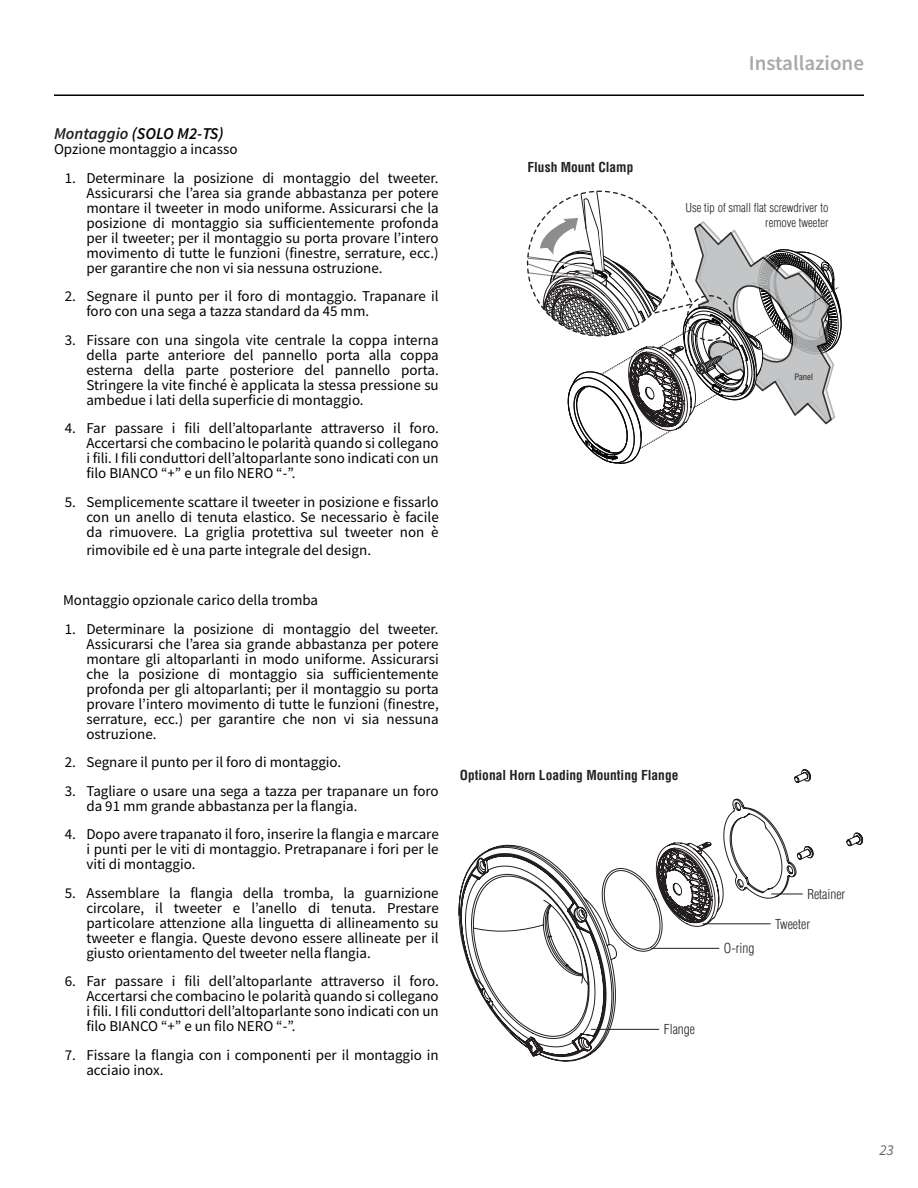
<style>
.page{position:relative;width:918px;height:1188px;background:#fff}
.page>*{position:absolute;margin:0;border:0;box-sizing:border-box;transform-origin:0 0}
.Page_Header{font:600 21px "Source Sans Pro";color:#a8a9ad}
.Sub_Header{font:italic 600 16.5px "Source Sans Pro";color:#000}
.Body{font:15px/15px "Source Sans Pro";color:#000;text-align:justify}
.Sub_Header-2{font:15px "Source Sans Pro";color:#000}
.t1{font:italic 15px "Source Sans Pro";color:#6b6360}
.t2{font:700 condensed 13.5px "Helvetica LT Std";color:#231f20}
.t3{font:300 condensed 13.5px "Helvetica LT Std";color:#231f20}
.t4{font:300 condensed 12.15px/14.5px "Helvetica LT Std";color:#231f20;text-align:right}
.t5{font:condensed 8.55px "Helvetica LT Std";color:#231f20}
.s1{color:#231f20}
</style>
<div class="page">
<hr style="left:54px;top:94px;width:810px;height:2px;background:#000">
<svg style="left:528px;top:191px;width:314px;height:273px"></svg>
<svg style="left:458px;top:769px;width:405px;height:293px"></svg>
<hr style="left:591px;top:1029px;width:68px;height:1px;background:#231f20">
<hr style="left:651px;top:948px;width:68px;height:1px;background:#231f20">
<hr style="left:702px;top:923px;width:69px;height:1px;background:#231f20">
<hr style="left:771px;top:894px;width:32px;height:1px;background:#231f20">
<p class="Page_Header" style="left:749px;top:49px;width:117px">Installazione</p>
<p class="Sub_Header" style="left:54px;top:123px;width:171px"><span class="s1">Montaggio</span> (SOLO M2-TS)</p>
<p class="Sub_Header-2" style="left:54px;top:140px;width:185px">Opzione montaggio a incasso</p>
<p class="Body" style="left:86px;top:170px;width:354px;text-indent:-22px">1. Determinare la posizione di montaggio del tweeter.<br>Assicurarsi che l’area sia grande abbastanza per potere montare il tweeter in modo uniforme. Assicurarsi che la posizione di montaggio sia sufficientemente profonda per il tweeter; per il montaggio su porta provare l’intero movimento di tutte le funzioni (finestre, serrature, ecc.) per garantire che non vi sia nessuna ostruzione.</p>
<p class="Body" style="left:86px;top:289px;width:354px;text-indent:-22px">2. Segnare il punto per il foro di montaggio. Trapanare il foro con una sega a tazza standard da 45 mm.</p>
<p class="Body" style="left:86px;top:332px;width:354px;text-indent:-22px">3. Fissare con una singola vite centrale la coppa interna della parte anteriore del pannello porta alla coppa esterna della parte posteriore del pannello porta.<br>Stringere la vite finché è applicata la stessa pressione su ambedue i lati della superficie di montaggio.</p>
<p class="Body" style="left:86px;top:421px;width:354px;text-indent:-22px">4. Far passare i fili dell’altoparlante attraverso il foro.<br>Accertarsi che combacino le polarità quando si collegano i fili. I fili conduttori dell’altoparlante sono indicati con un filo BIANCO “+” e un filo NERO “-”.</p>
<p class="Body" style="left:86px;top:494px;width:354px;text-indent:-22px">5. Semplicemente scattare il tweeter in posizione e fissarlo con un anello di tenuta elastico. Se necessario è facile da rimuovere. La griglia protettiva sul tweeter non è</p>
<p class="Body" style="left:86px;top:542px;width:286px">rimovibile ed è una parte integrale del design.</p>
<p class="Body" style="left:63px;top:593px;width:257px">Montaggio opzionale carico della tromba</p>
<p class="Body" style="left:86px;top:621px;width:354px;text-indent:-22px">1. Determinare la posizione di montaggio del tweeter.<br>Assicurarsi che l’area sia grande abbastanza per potere montare gli altoparlanti in modo uniforme. Assicurarsi che la posizione di montaggio sia sufficientemente profonda per gli altoparlanti; per il montaggio su porta provare l’intero movimento di tutte le funzioni (finestre, serrature, ecc.) per garantire che non vi sia nessuna ostruzione.</p>
<p class="Body" style="left:65px;top:755px;width:278px">2. Segnare il punto per il foro di montaggio.</p>
<p class="Body" style="left:86px;top:783px;width:354px;text-indent:-22px">3. Tagliare o usare una sega a tazza per trapanare un foro da 91 mm grande abbastanza per la flangia.</p>
<p class="Body" style="left:86px;top:827px;width:354px;text-indent:-22px">4. Dopo avere trapanato il foro, inserire la flangia e marcare i punti per le viti di montaggio. Pretrapanare i fori per le viti di montaggio.</p>
<p class="Body" style="left:86px;top:885px;width:354px;text-indent:-22px">5. Assemblare la flangia della tromba, la guarnizione circolare, il tweeter e l’anello di tenuta. Prestare particolare attenzione alla linguetta di allineamento su tweeter e flangia. Queste devono essere allineate per il giusto orientamento del tweeter nella flangia.</p>
<p class="Body" style="left:86px;top:974px;width:354px;text-indent:-22px">6. Far passare i fili dell’altoparlante attraverso il foro.<br>Accertarsi che combacino le polarità quando si collegano i fili. I fili conduttori dell’altoparlante sono indicati con un filo BIANCO “+” e un filo NERO “-”.</p>
<p class="Body" style="left:86px;top:1047px;width:354px;text-indent:-22px">7. Fissare la flangia con i componenti per il montaggio in acciaio inox.</p>
<p class="t2" style="left:528px;top:159px;width:107px">Flush Mount Clamp</p>
<p class="t4" style="left:685px;top:200px;width:144px">Use tip of small flat screwdriver to remove tweeter</p>
<p class="t5" style="left:794px;top:372px;width:20px">Panel</p>
<p class="t2" style="left:460px;top:767px;width:220px">Optional Horn Loading Mounting Flange</p>
<p class="t3" style="left:724px;top:940px;width:32px">O-ring</p>
<p class="t3" style="left:807px;top:885px;width:40px">Retainer</p>
<p class="t3" style="left:775px;top:915px;width:36px">Tweeter</p>
<p class="t3" style="left:664px;top:1021px;width:33px">Flange</p>
<p class="t1" style="left:879px;top:1141px;width:16px">23</p>
</div>
